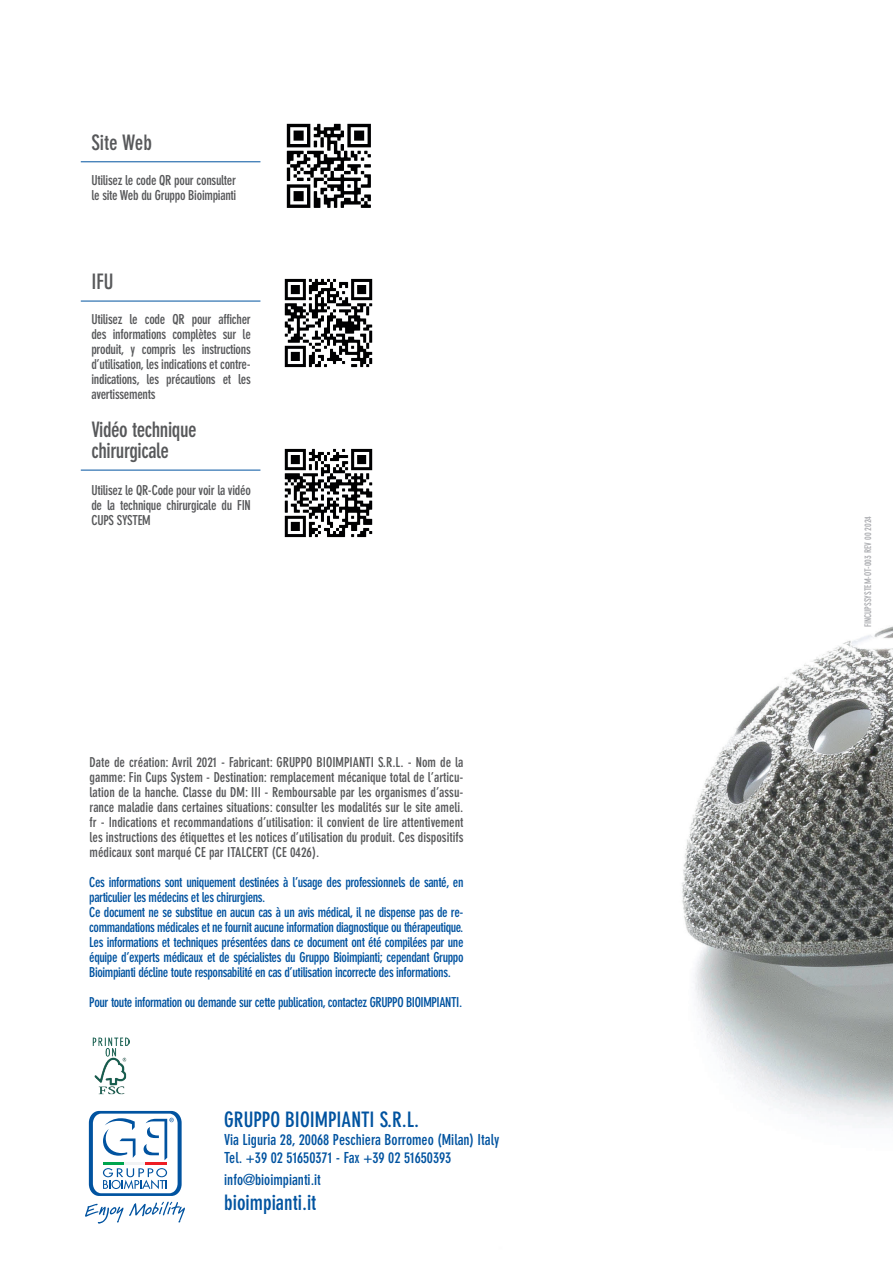
<style>
.page{position:relative;width:893px;height:1263px;background:#fff}
.page>*{position:absolute;margin:0;border:0;box-sizing:border-box;transform-origin:0 0}
.t1{font:700 condensed 21px "DIN Neuzeit Grotesk";color:#0153a0}
.t2{font:700 condensed 21px/21px "DIN Neuzeit Grotesk";letter-spacing:-.02em;color:#57585a}
.t3{font:700 condensed 15px/18px "DIN Neuzeit Grotesk";color:#0153a0}
.t4{font:700 condensed 13.5px/15px "DIN Neuzeit Grotesk";letter-spacing:-.02em;color:#57585a;text-align:justify}
.t5{font:700 condensed 13.5px/15px "DIN Neuzeit Grotesk";letter-spacing:-.03em;color:#0153a0}
.t6{font:700 condensed 9px "DIN Neuzeit Grotesk";color:#a8a9ad}
</style>
<div class="page">
<img style="left:682px;top:626px;width:211px;height:497px">
<hr style="left:81px;top:161px;width:179px;height:1px;background:#0153a0">
<hr style="left:81px;top:301px;width:179px;height:1px;background:#0153a0">
<img style="left:286px;top:123px;width:85px;height:85px">
<img style="left:284px;top:278px;width:89px;height:90px">
<svg style="left:85px;top:1204px;width:38px;height:19px"></svg>
<svg style="left:129px;top:1202px;width:56px;height:20px"></svg>
<svg style="left:89px;top:1111px;width:93px;height:85px"></svg>
<hr style="left:103px;top:1162px;width:21px;height:3px;background:#00a54f">
<hr style="left:124px;top:1162px;width:22px;height:3px;background:#f2f3f4">
<hr style="left:146px;top:1162px;width:21px;height:3px;background:#ee1d23">
<hr style="left:81px;top:470px;width:179px;height:1px;background:#0153a0">
<img style="left:92px;top:1037px;width:37px;height:58px">
<img style="left:284px;top:448px;width:89px;height:90px">
<h1 class="t2" style="left:91px;top:132px;width:62px">Site Web</h1>
<p class="t4" style="left:91px;top:173px;width:146px">Utilisez le code QR pour consulter le site Web du Gruppo Bioimpianti</p>
<h1 class="t2" style="left:91px;top:271px;width:24px">IFU</h1>
<p class="t4" style="left:91px;top:312px;width:161px">Utilisez le code QR pour afficher des informations complètes sur le produit, y compris les instructions d’utilisation, les indications et contre&shy;indications, les précautions et les avertissements</p>
<h1 class="t2" style="left:91px;top:419px;width:107px">Vidéo technique chirurgicale</h1>
<p class="t4" style="left:91px;top:483px;width:161px">Utilisez le QR-Code pour voir la vidéo de la technique chirurgicale du FIN CUPS SYSTEM</p>
<p class="t4" style="left:90px;top:755px;width:375px">Date de création: Avril 2021 - Fabricant: GRUPPO BIOIMPIANTI S.R.L. - Nom de la gamme: Fin Cups System - Destination: remplacement mécanique total de l’articu&shy;lation de la hanche. Classe du DM: III - Remboursable par les organismes d’assu&shy;rance maladie dans certaines situations: consulter les modalités sur le site ameli. fr - Indications et recommandations d’utilisation: il convient de lire attentivement les instructions des étiquettes et les notices d’utilisation du produit. Ces dispositifs médicaux sont marqué CE par ITALCERT (CE 0426).</p>
<p class="t5" style="left:89px;top:875px;width:376px">Ces informations sont uniquement destinées à l’usage des professionnels de santé, en particulier les médecins et les chirurgiens.<br>Ce document ne se substitue en aucun cas à un avis médical, il ne dispense pas de re&shy;commandations médicales et ne fournit aucune information diagnostique ou thérapeutique.<br>Les informations et techniques présentées dans ce document ont été compilées par une équipe d’experts médicaux et de spécialistes du Gruppo Bioimpianti; cependant Gruppo Bioimpianti décline toute responsabilité en cas d’utilisation incorrecte des informations.</p>
<p class="t5" style="left:89px;top:995px;width:374px">Pour toute information ou demande sur cette publication, contactez GRUPPO BIOIMPIANTI.</p>
<h1 class="t1" style="left:224px;top:1107px;width:197px">GRUPPO BIOIMPIANTI S.R.L.</h1>
<p class="t3" style="left:224px;top:1131px;width:277px">Via Liguria 28, 20068 Peschiera Borromeo (Milan) Italy<br>Tel. +39 02 51650371 - Fax +39 02 51650393</p>
<p class="t3" style="left:224px;top:1171px;width:98px">info@bioimpianti.it</p>
<h1 class="t1" style="left:224px;top:1190px;width:94px">bioimpianti.it</h1>
<p class="t6" style="left:863px;top:627px;width:113px;rotate:-90deg">FINCUPSSYSTEM-OT-003 REV 00 2024</p>
</div>
